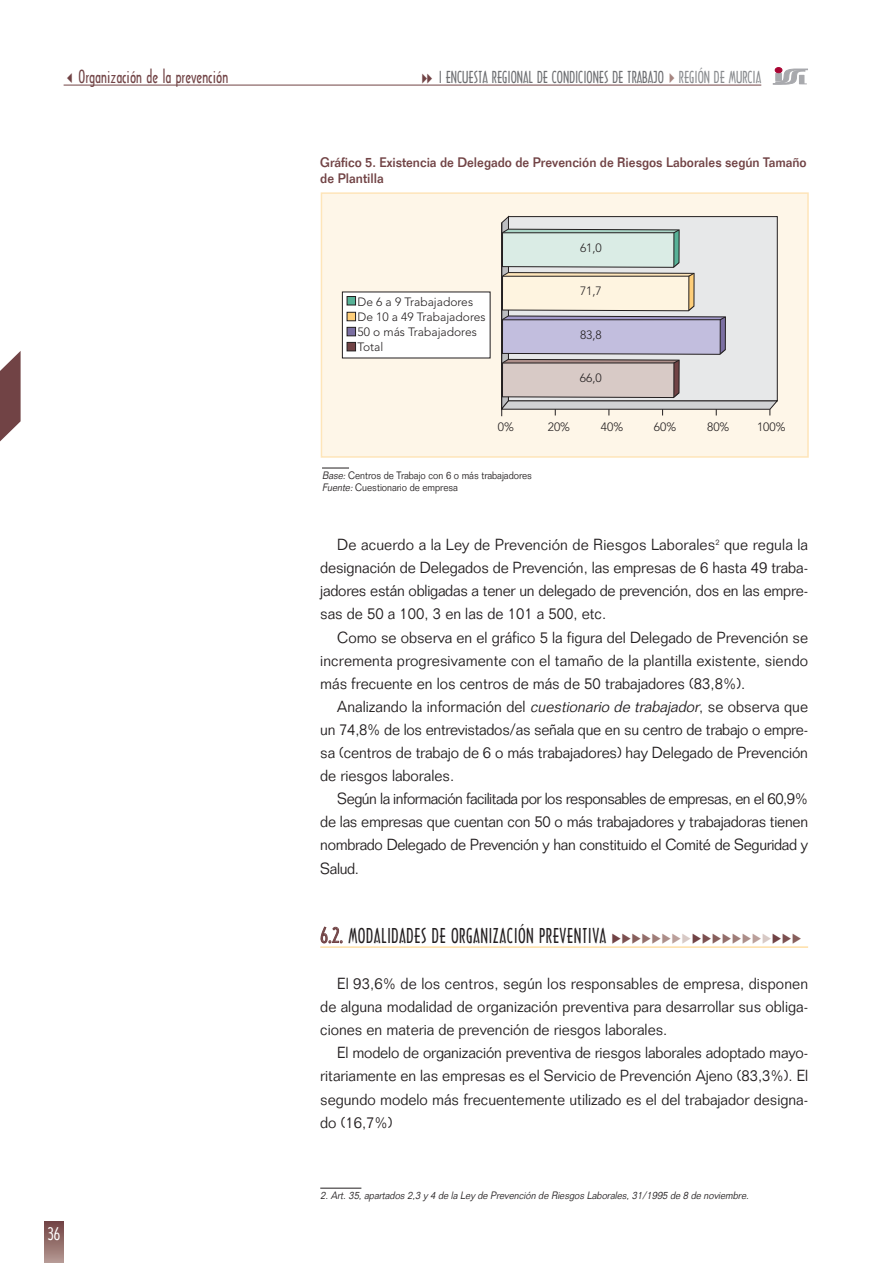
<style>
.page{position:relative;width:893px;height:1263px;background:#fff}
.page>*{position:absolute;margin:0;border:0;box-sizing:border-box;transform-origin:0 0}
.t1{font:19.5px "Architecture";letter-spacing:.025em;color:#231f20;scale:.95 1}
.t2{font:17.25px "Architecture";color:#714345;scale:.95 1}
.t3{font:16.5px "Architecture";color:#fff}
.t4{font:300 15.75px/23.1px "Folio";color:#231f20;text-align:justify;scale:.95 1}
.t5{font:15.75px "Architecture";color:#6d6e71;scale:.95 1}
.t6{font:500 13.5px/16.2px "Folio";color:#714345;scale:.95 1}
.t7{font:300 12px/15px "Avenir";color:#231f20}
.t8{font:italic 300 10.5px "Folio";color:#231f20;scale:.9 1}
.t9{font:300 10.5px/12.6px "Folio";color:#231f20;scale:.9 1}
.s1{color:#8a8c8f}
.s2{font-style:italic}
.s3{color:#714345}
</style>
<div class="page">
<hr style="left:64px;top:85px;width:697px;height:1px;background:#714345">
<svg style="left:772px;top:67px;width:36px;height:18px"></svg>
<svg style="left:773px;top:69px;width:34px;height:15px"></svg>
<svg style="left:44px;top:1222px;width:19px;height:41px"></svg>
<hr style="left:320px;top:947px;width:488px;height:1px;background:#fece7a">
<svg style="left:0;top:351px;width:21px;height:91px"></svg>
<hr style="left:320px;top:1188px;width:41px;height:1px;background:#231f20">
<svg style="left:322px;top:468px;width:27px;height:1px"></svg>
<div style="left:321px;top:193px;width:487px;height:264px;background:#fef6e8"></div>
<svg style="left:501px;top:215px;width:277px;height:201px;background:#d1cfd0"></svg>
<div style="left:342px;top:292px;width:148px;height:66px;background:#fff"></div>
<div style="left:347px;top:296px;width:9px;height:9px;background:#57b297;border:1px solid #231f20"></div>
<div style="left:347px;top:312px;width:9px;height:9px;background:#fece7a;border:1px solid #231f20"></div>
<div style="left:347px;top:327px;width:9px;height:9px;background:#7b6fa2;border:1px solid #231f20"></div>
<div style="left:347px;top:342px;width:9px;height:9px;background:#714345;border:1px solid #231f20"></div>
<div style="left:321px;top:192px;width:487px;height:266px;border:2px solid #fee5b9"></div>
<p class="t2" style="left:79px;top:68px;width:159px">Organización de la prevención</p>
<p class="t5" style="left:438px;top:69px;width:341px">I ENCUESTA REGIONAL DE CONDICIONES DE TRABAJO <span class="s1">REGIÓN DE MURCIA</span></p>
<p class="t3" style="left:47px;top:1226px;width:14px">36</p>
<p class="t6" style="left:320px;top:156px;width:513px">Gráfico 5. Existencia de Delegado de Prevención de Riesgos Laborales según Tamaño de Plantilla</p>
<p class="t7" style="left:357px;top:295px;width:129px">De 6 a 9 Trabajadores<br>De 10 a 49 Trabajadores<br>50 o más Trabajadores<br>Total</p>
<p class="t7" style="left:580px;top:241px;width:23px">61,0</p>
<p class="t7" style="left:580px;top:285px;width:23px">71,7</p>
<p class="t7" style="left:580px;top:328px;width:23px">83,8</p>
<p class="t7" style="left:580px;top:371px;width:23px">66,0</p>
<p class="t7" style="left:498px;top:420px;width:18px">0%</p>
<p class="t7" style="left:547px;top:420px;width:24px">20%</p>
<p class="t7" style="left:601px;top:420px;width:24px">40%</p>
<p class="t7" style="left:654px;top:420px;width:24px">60%</p>
<p class="t7" style="left:707px;top:420px;width:24px">80%</p>
<p class="t7" style="left:757px;top:420px;width:30px">100%</p>
<p class="t9" style="left:322px;top:470px;width:235px"><span class="s2">Base:</span>Centros de Trabajo con 6 o más trabajadores<br><span class="s2">Fuente:</span>Cuestionario de empresa</p>
<p class="t4" style="left:320px;top:535px;width:515px;text-indent:17px">De acuerdo a la Ley de Prevención de Riesgos Laborales<sup>2</sup> que regula la designación de Delegados de Prevención, las empresas de 6 hasta 49 traba&shy;jadores están obligadas a tener un delegado de prevención, dos en las empre&shy;sas de 50 a 100, 3 en las de 101 a 500, etc.</p>
<p class="t4" style="left:320px;top:627px;width:515px;text-indent:17px">Como se observa en el gráfico 5 la figura del Delegado de Prevención se incrementa progresivamente con el tamaño de la plantilla existente, siendo más frecuente en los centros de más de 50 trabajadores (83,8%).</p>
<p class="t4" style="left:320px;top:697px;width:515px;text-indent:17px">Analizando la información del <span class="s2">cuestionario de trabajador</span>, se observa que un 74,8% de los entrevistados/as señala que en su centro de trabajo o empre&shy;sa (centros de trabajo de 6 o más trabajadores) hay Delegado de Prevención de riesgos laborales.</p>
<p class="t4" style="left:320px;top:789px;width:515px;text-indent:17px">Según la información facilitada por los responsables de empresas, en el 60,9% de las empresas que cuentan con 50 o más trabajadores y trabajadoras tienen nombrado Delegado de Prevención y han constituido el Comité de Seguridad y Salud.</p>
<p class="t1" style="left:320px;top:927px;width:302px"><span class="s3">6.2.</span> MODALIDADES DE ORGANIZACIÓN PREVENTIVA</p>
<p class="t4" style="left:320px;top:974px;width:515px;text-indent:17px">El 93,6% de los centros, según los responsables de empresa, disponen de alguna modalidad de organización preventiva para desarrollar sus obliga&shy;ciones en materia de prevención de riesgos laborales.</p>
<p class="t4" style="left:320px;top:1043px;width:515px;text-indent:17px">El modelo de organización preventiva de riesgos laborales adoptado mayo&shy;ritariamente en las empresas es el Servicio de Prevención Ajeno (83,3%). El segundo modelo más frecuentemente utilizado es el del trabajador designa&shy;do (16,7%)</p>
<p class="t8" style="left:320px;top:1192px;width:479px">2. Art. 35, apartados 2,3 y 4 de la Ley de Prevención de Riesgos Laborales, 31/1995 de 8 de noviembre.</p>
</div>
